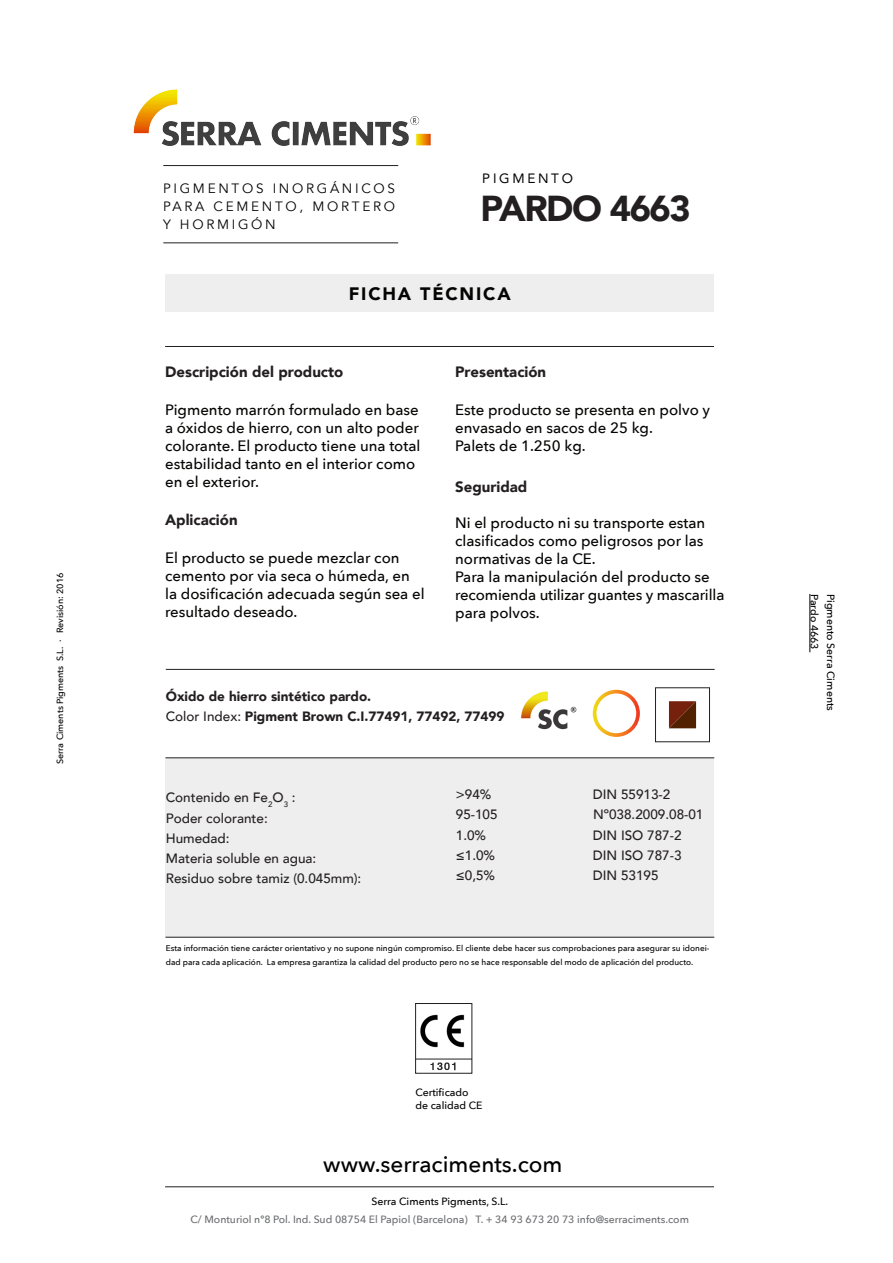
<style>
.page{position:relative;width:893px;height:1263px;background:#fff}
.page>*{position:absolute;margin:0;border:0;box-sizing:border-box;transform-origin:0 0}
.t1{font:900 36px "Avenir";letter-spacing:-.04em;color:#231f20}
.t2{font:500 22.5px "Avenir Next";color:#000}
.t3{font:900 18px "Avenir";letter-spacing:.1em;color:#040503}
.t4{font:500 15px/18px "Avenir Next";color:#040503}
.t5{font:900 15px "Avenir";color:#231f20}
.t6{font:500 13.5px "Avenir";color:#231f20}
.t7{font:900 13.5px "Avenir";color:#231f20}
.t8{font:13.5px "Avenir";letter-spacing:.2em;color:#040503}
.t9{font:13.5px "Avenir";letter-spacing:.2em;color:#040503}
.t10{font:500 10.5px "Avenir Next";color:#6c6d70}
.t11{font:500 10.5px "Avenir Next";color:#000}
.t12{font:500 9px "Avenir Next";color:#000}
.t13{font:500 8.25px/13.5px "Avenir Next";color:#000}
.s1{font-weight:500}
</style>
<div class="page">
<div style="left:165px;top:758px;width:549px;height:179px;background:#eeeeef"></div>
<div style="left:165px;top:274px;width:549px;height:37px;background:#eeeeef"></div>
<img style="left:430px;top:1062px;width:26px;height:9px">
<img style="left:420px;top:1014px;width:45px;height:34px">
<div style="left:415px;top:1003px;width:57px;height:70px;border:1px solid #231f20"></div>
<hr style="left:415px;top:1059px;width:57px;height:1px;background:#231f20">
<div style="left:593px;top:690px;width:47px;height:47px;border:4px solid #fff;border-radius:50%"></div>
<hr style="left:163px;top:242px;width:235px;height:1px;background:#231f20">
<hr style="left:810px;top:594px;width:1px;height:58px;background:#000">
<hr style="left:165px;top:1186px;width:549px;height:1px;background:#231f20">
<hr style="left:165px;top:346px;width:549px;height:1px;background:#231f20">
<hr style="left:166px;top:669px;width:549px;height:1px;background:#231f20">
<div style="left:655px;top:688px;width:55px;height:54px;border:1px solid #231f20"></div>
<svg style="left:669px;top:701px;width:27px;height:27px"></svg>
<hr style="left:165px;top:757px;width:549px;height:1px;background:#231f20">
<hr style="left:165px;top:937px;width:549px;height:1px;background:#231f20">
<img style="left:521px;top:691px;width:56px;height:39px">
<img style="left:133px;top:89px;width:298px;height:78px">
<p class="t12" style="left:52px;top:764px;width:193px;rotate:-90deg">Serra Ciments Pigments S.L. · Revisión: 2016</p>
<p class="t8" style="left:163px;top:181px;width:234px">PIGMENTOS INORGÁNICOS</p>
<p class="t8" style="left:163px;top:199px;width:233px">PARA CEMENTO, MORTERO</p>
<p class="t8" style="left:163px;top:217px;width:114px">Y HORMIGÓN</p>
<p class="t9" style="left:482px;top:167px;width:92px">PIGMENTO</p>
<p class="t1" style="left:480px;top:177px;width:212px">PARDO 4663</p>
<p class="t3" style="left:349px;top:278px;width:163px">FICHA TÉCNICA</p>
<p class="t5" style="left:165px;top:359px;width:180px">Descripción del producto</p>
<p class="t4" style="left:165px;top:400px;width:257px">Pigmento marrón formulado en base a óxidos de hierro, con un alto poder colorante. El producto tiene una total estabilidad tanto en el interior como en el exterior.</p>
<p class="t5" style="left:165px;top:507px;width:74px">Aplicación</p>
<p class="t4" style="left:165px;top:549px;width:261px">El producto se puede mezclar con cemento por via seca o húmeda, en la dosificación adecuada según sea el resultado deseado.</p>
<p class="t5" style="left:455px;top:359px;width:93px">Presentación</p>
<p class="t4" style="left:455px;top:400px;width:256px">Este producto se presenta en polvo y envasado en sacos de 25 kg.</p>
<p class="t4" style="left:455px;top:436px;width:132px">Palets de 1.250 kg.</p>
<p class="t5" style="left:455px;top:473px;width:74px">Seguridad</p>
<p class="t4" style="left:455px;top:513px;width:252px">Ni el producto ni su transporte estan clasificados como peligrosos por las normativas de la CE.</p>
<p class="t4" style="left:455px;top:567px;width:271px">Para la manipulación del producto se recomienda utilizar guantes y mascarilla para polvos.</p>
<p class="t7" style="left:166px;top:685px;width:207px">Óxido de hierro sintético pardo.</p>
<p class="t7" style="left:166px;top:705px;width:340px"><span class="s1">Color Index:</span> Pigment Brown C.I.77491, 77492, 77499</p>
<p class="t6" style="left:166px;top:786px;width:131px">Contenido en Fe<sub>2</sub>O<sub>3</sub> :</p>
<p class="t6" style="left:166px;top:806px;width:104px">Poder colorante:</p>
<p class="t6" style="left:166px;top:826px;width:65px">Humedad:</p>
<p class="t6" style="left:166px;top:847px;width:152px">Materia soluble en agua:</p>
<p class="t6" style="left:166px;top:867px;width:197px">Residuo sobre tamiz (0.045mm):</p>
<p class="t6" style="left:456px;top:783px;width:37px">&gt;94%</p>
<p class="t6" style="left:456px;top:803px;width:43px">95-105</p>
<p class="t6" style="left:456px;top:823px;width:32px">1.0%</p>
<p class="t6" style="left:456px;top:843px;width:41px">≤1.0%</p>
<p class="t6" style="left:456px;top:864px;width:41px">≤0,5%</p>
<p class="t6" style="left:593px;top:783px;width:79px">DIN 55913-2</p>
<p class="t6" style="left:593px;top:803px;width:112px">Nº038.2009.08-01</p>
<p class="t6" style="left:593px;top:823px;width:90px">DIN ISO 787-2</p>
<p class="t6" style="left:593px;top:843px;width:90px">DIN ISO 787-3</p>
<p class="t6" style="left:593px;top:864px;width:67px">DIN 53195</p>
<p class="t13" style="left:166px;top:941px;width:545px">Esta información tiene carácter orientativo y no supone ningún compromiso. El cliente debe hacer sus comprobaciones para asegurar su idonei&shy;dad para cada aplicación. La empresa garantiza la calidad del producto pero no se hace responsable del modo de aplicación del producto.</p>
<p class="t11" style="left:415px;top:1083px;width:55px">Certificado</p>
<p class="t11" style="left:415px;top:1096px;width:69px">de calidad CE</p>
<p class="t2" style="left:323px;top:1145px;width:241px">www.serraciments.com</p>
<p class="t11" style="left:371px;top:1192px;width:138px">Serra Ciments Pigments, S.L.</p>
<p class="t10" style="left:190px;top:1210px;width:500px">C/ Monturiol nº8 Pol. Ind. Sud 08754 El Papiol (Barcelona) T. + 34 93 673 20 73 info@serraciments.com</p>
<p class="t11" style="left:823px;top:594px;width:57px;rotate:90deg">Pardo 4663</p>
<p class="t11" style="left:840px;top:594px;width:118px;rotate:90deg">Pigmento Serra Ciments</p>
</div>
